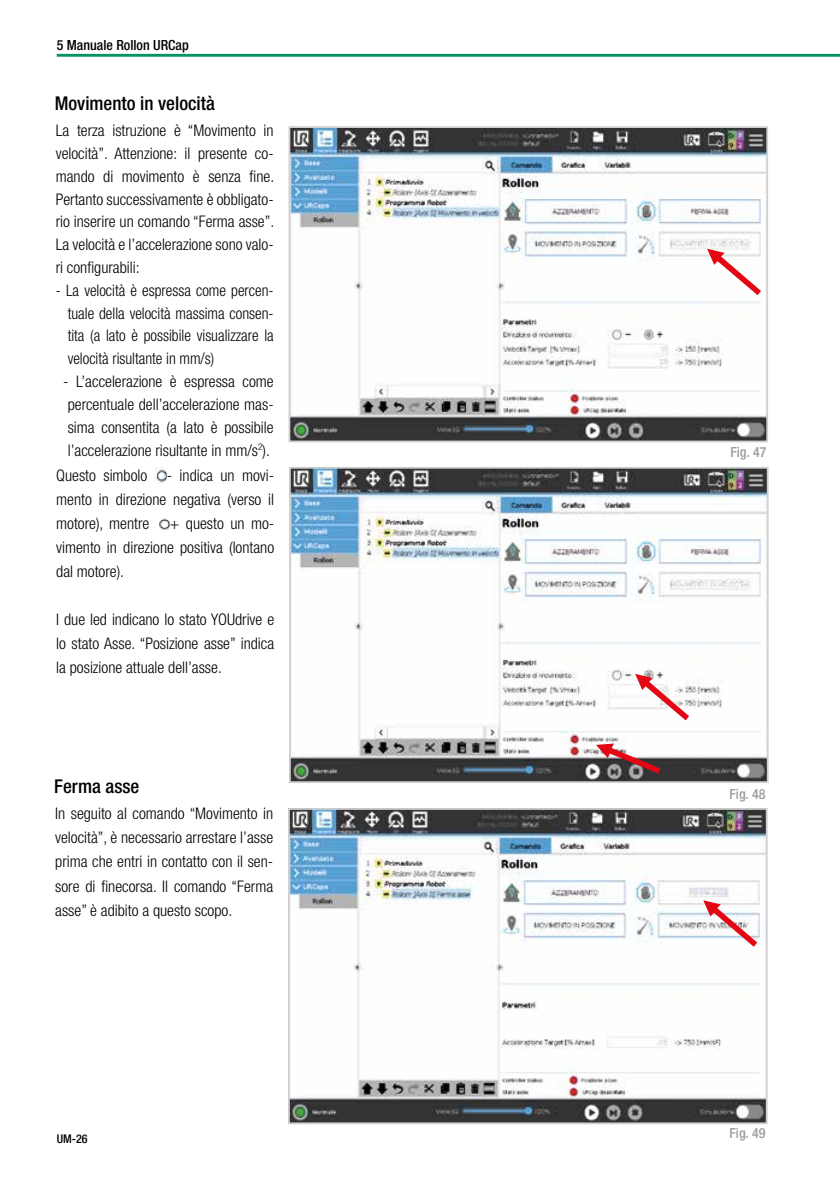
<style>
.page{position:relative;width:840px;height:1191px;background:#fff}
.page>*{position:absolute;margin:0;border:0;box-sizing:border-box;transform-origin:0 0}
.t1{font:500 condensed 19px "Helvetica Neue LT Std";color:#000}
.t2{font:300 condensed 16px/24px "Helvetica Neue LT Std";color:#000;text-align:justify}
.t3{font:300 condensed 16px/22.8px "Helvetica Neue LT Std";color:#000;text-align:justify;scale:.96 1}
.t4{font:500 condensed 14px "Helvetica Neue LT Std";color:#000}
.t5{font:500 condensed 14px "Helvetica Neue LT Std";color:#9d9d9c}
.t6{font:500 condensed 12px "Helvetica Neue LT Std";color:#000}
</style>
<div class="page">
<hr style="left:57px;top:54px;width:782px;height:3px;background:#009560">
<img style="left:291px;top:129px;width:473px;height:310px">
<div style="left:288px;top:126px;width:479px;height:316px;border:2px solid #d0d0d0"></div>
<img style="left:291px;top:811px;width:473px;height:310px">
<div style="left:288px;top:808px;width:479px;height:316px;border:2px solid #d0d0d0"></div>
<img style="left:292px;top:470px;width:473px;height:310px">
<div style="left:289px;top:467px;width:479px;height:316px;border:2px solid #d0d0d0"></div>
<img style="left:155px;top:467px;width:12px;height:16px">
<svg style="left:158px;top:473px;width:6px;height:6px"></svg>
<img style="left:159px;top:518px;width:11px;height:12px">
<svg style="left:706px;top:249px;width:54px;height:46px"></svg>
<svg style="left:702px;top:900px;width:54px;height:46px"></svg>
<svg style="left:595px;top:743px;width:65px;height:30px"></svg>
<svg style="left:634px;top:674px;width:54px;height:46px"></svg>
<p class="t4" style="left:57px;top:36px;width:133px">5 Manuale Rollon URCap</p>
<p class="t1" style="left:55px;top:92px;width:161px">Movimento in velocità</p>
<p class="t2" style="left:56px;top:119px;width:220px;line-height:22.8px">La terza istruzione è “Movimento in velocità”. Attenzione: il presente co&shy;mando di movimento è senza fine.<br>Pertanto successivamente è obbligato&shy;rio inserire un comando “Ferma asse”.<br>La velocità e l’accelerazione sono valo&shy;ri configurabili:</p>
<p class="t3" style="left:68px;top:279px;width:216px;text-indent:-12px">- La velocità è espressa come percen&shy;tuale della velocità massima consen&shy;tita (a lato è possibile visualizzare la velocità risultante in mm/s)</p>
<p class="t2" style="left:63px;top:370px;width:212px;line-height:22.8px">- L’accelerazione è espressa come percentuale dell’accelerazione mas&shy;sima consentita (a lato è possibile l’accelerazione risultante in mm/s<sup>2</sup>).</p>
<p class="t2" style="left:56px;top:463px;width:219px">Questo simbolo - indica un movi&shy;mento in direzione negativa (verso il motore), mentre</p>
<p class="t2" style="left:56px;top:511px;width:219px;text-indent:113px">+ questo un mo&shy;vimento in direzione positiva (lontano dal motore).</p>
<p class="t2" style="left:56px;top:607px;width:219px">I due led indicano lo stato YOUdrive e lo stato Asse. “Posizione asse” indica la posizione attuale dell’asse.</p>
<p class="t1" style="left:54px;top:775px;width:86px">Ferma asse</p>
<p class="t2" style="left:55px;top:801px;width:219px">In seguito al comando “Movimento in velocità”, è necessario arrestare l’asse prima che entri in contatto con il sen&shy;sore di finecorsa. Il comando “Ferma asse” è adibito a questo scopo.</p>
<p class="t6" style="left:57px;top:1131px;width:32px">UM-26</p>
<p class="t5" style="left:730px;top:443px;width:38px">Fig. 47</p>
<p class="t5" style="left:729px;top:785px;width:38px">Fig. 48</p>
<p class="t5" style="left:729px;top:1125px;width:38px">Fig. 49</p>
</div>
